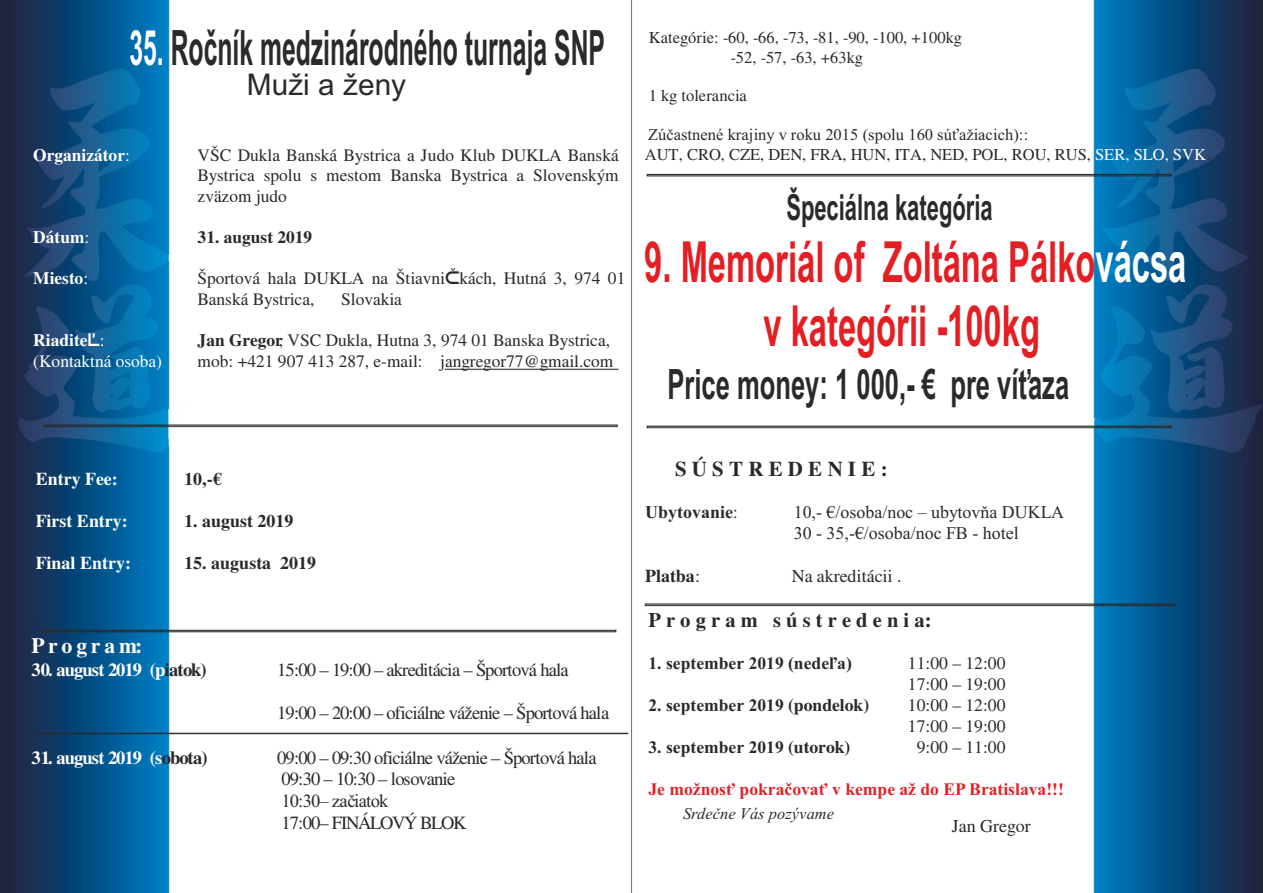
<style>
.page{position:relative;width:1263px;height:893px;background:#fff}
.page>*{position:absolute;margin:0;border:0;box-sizing:border-box;transform-origin:0 0}
.t1{font:56.7px/63.4px "Arial";color:#e31f24;scale:.58 1}
.t2{font:48.75px "Arial";color:#2b2929;scale:.51 1}
.t3{font:700 41.85px "Arial";color:#2b2929;scale:.61 1}
.t4{font:36px "Arial";color:#2b2929;scale:.61 1}
.t5{font:29.85px "Arial";color:#2b2929}
.t6{font:700 21.75px "Times New Roman";letter-spacing:.175em;color:#fff}
.t7{font:700 20.85px "Times New Roman";letter-spacing:.25em;color:#2b2929}
.t8{font:700 20.55px "Times New Roman";letter-spacing:.25em;color:#2b2929}
.t9{font:18.6px/21.9px "Times New Roman";letter-spacing:-.05em;color:#2b2929}
.t10{font:700 18.6px "Times New Roman";letter-spacing:-.05em;color:#fff}
.t11{font:18px/21.1px "Times New Roman";color:#2b2929}
.t12{font:700 18px "Times New Roman";color:#2b2929}
.t13{font:700 18px "Times New Roman";color:#fff}
.t14{font:17.85px "Times New Roman";color:#2b2929}
.t15{font:700 17.55px "Times New Roman";color:#2b2929}
.t16{font:17.55px/20.7px "Times New Roman";color:#2b2929}
.t17{font:700 17.55px "Times New Roman";color:#e32129}
.t18{font:17.4px/20.5px "Times New Roman";color:#2b2929;text-align:justify}
.t19{font:700 17.4px "Times New Roman";color:#fff}
.t20{font:17.4px "Times New Roman";color:#fff}
.t21{font:700 17.4px "Times New Roman";color:#2b2929}
.t22{font:16.5px/19.4px "Times New Roman";color:#2b2929}
.t23{font:italic 16.35px "Times New Roman";color:#2b2929}
.s1{color:#fff}
.s2{font-weight:400}
.s3{font-family:"Good Times Rg"}
.s4{font-family:"Good Times Rg";font-weight:400}
.s5{font-weight:700}
.s6{color:#2b2929}
</style>
<div class="page">
<img style="left:0;top:0;width:1263px;height:893px">
<h2 class="t2" style="left:129px;top:29px;width:934px"><span class="s1">35.</span> Ročník medzinárodného turnaja SNP</h2>
<h3 class="t5" style="left:247px;top:73px;width:161px">Muži a ženy</h3>
<p class="t19" style="left:33px;top:149px;width:98px">Organizátor<span class="s2">:</span></p>
<p class="t18" style="left:197px;top:146px;width:423px">VŠC Dukla Banská Bystrica a Judo Klub DUKLA Banská Bystrica spolu s mestom Banska Bystrica a Slovenským zväzom judo</p>
<p class="t19" style="left:33px;top:231px;width:58px">Dátum<span class="s2">:</span></p>
<p class="t21" style="left:198px;top:231px;width:116px">31. august 2019</p>
<p class="t19" style="left:33px;top:273px;width:57px">Miesto<span class="s2">:</span></p>
<p class="t18" style="left:197px;top:270px;width:429px">Športová hala DUKLA na Štiavni<span class="s3">č</span>kách, Hutná 3, 974 01<br>Banská Bystrica,</p>
<p class="t18" style="left:341px;top:291px;width:62px">Slovakia</p>
<p class="t19" style="left:33px;top:335px;width:73px">Riadite<span class="s4">ľ</span><span class="s2">:</span></p>
<p class="t18" style="left:198px;top:332px;width:414px"><span class="s5">Jan Gregor</span>, VSC Dukla, Hutna 3, 974 01 Banska Bystrica,</p>
<p class="t20" style="left:33px;top:355px;width:130px">(Kontaktná osoba)</p>
<p class="t18" style="left:198px;top:352px;width:417px">mob: +421 907 413 287, e-mail: jangregor77@gmail.com</p>
<p class="t13" style="left:36px;top:472px;width:83px">Entry Fee:</p>
<p class="t12" style="left:184px;top:472px;width:39px">10,-€</p>
<p class="t13" style="left:36px;top:515px;width:93px">First Entry:</p>
<p class="t12" style="left:184px;top:515px;width:111px">1. august 2019</p>
<p class="t13" style="left:36px;top:557px;width:97px">Final Entry:</p>
<p class="t12" style="left:184px;top:557px;width:133px">15. augusta 2019</p>
<p class="t6" style="left:32px;top:638px;width:112px">Program:</p>
<p class="t10" style="left:32px;top:663px;width:177px">30. august 2019 (p<span class="s6">iatok)</span></p>
<p class="t9" style="left:277px;top:660px;width:293px">15:00 – 19:00 – akreditácia – Športová hala</p>
<p class="t9" style="left:277px;top:704px;width:333px">19:00 – 20:00 – oficiálne váženie – Športová hala</p>
<p class="t10" style="left:32px;top:751px;width:178px">31. august 2019 (s<span class="s6">obota)</span></p>
<p class="t9" style="left:277px;top:748px;width:321px">09:00 – 09:30 oficiálne váženie – Športová hala<br>09:30 – 10:30 – losovanie<br>10:30– začiatok<br>17:00– FINÁLOVÝ BLOK</p>
<p class="t22" style="left:731px;top:30px;width:233px;text-indent:-82px">Kategórie: -60, -66, -73, -81, -90, -100, +100kg -52, -57, -63, +63kg</p>
<p class="t22" style="left:649px;top:88px;width:143px">1 kg tolerancia <span class="s1">UKR,</span></p>
<p class="t22" style="left:645px;top:127px;width:567px">Zúčastnené krajiny v roku 2015 (spolu 160 súťažiacich)::<br>AUT, CRO, CZE, DEN, FRA, HUN, ITA, NED, POL, ROU, RUS, <span class="s1">SER, SLO, SVK</span>.</p>
<h3 class="t4" style="left:786px;top:194px;width:340px">Špeciálna kategória</h3>
<h1 class="t1" style="left:644px;top:236px;width:381px">9. Memori l of</h1>
<h1 class="t1" style="left:763px;top:236px;width:731px;text-indent:34px">á Zoltána Pálko<span class="s1">vácsa </span>v kategórii -100kg</h1>
<h3 class="t3" style="left:667px;top:369px;width:660px">Price money: 1 000,- € pre víťaza</h3>
<p class="t7" style="left:675px;top:462px;width:214px">SÚSTREDENIE:</p>
<p class="t12" style="left:645px;top:506px;width:94px">Ubytovanie<span class="s2">:</span></p>
<p class="t11" style="left:794px;top:503px;width:272px">10,- €/osoba/noc – ubytovňa DUKLA<br>30 - 35,-€/osoba/noc FB - hotel</p>
<p class="t12" style="left:645px;top:569px;width:56px">Platba<span class="s2">:</span></p>
<p class="t11" style="left:792px;top:567px;width:111px">Na akreditácii .</p>
<p class="t8" style="left:648px;top:613px;width:284px">Program sústredenia:</p>
<p class="t15" style="left:648px;top:658px;width:205px">1. september 2019 (nedeľa)</p>
<p class="t16" style="left:908px;top:655px;width:99px">11:00 – 12:00<br>17:00 – 19:00</p>
<p class="t15" style="left:648px;top:699px;width:222px">2. september 2019 (pondelok)</p>
<p class="t16" style="left:908px;top:697px;width:99px">10:00 – 12:00<br>17:00 – 19:00</p>
<p class="t15" style="left:648px;top:741px;width:203px">3. september 2019 (utorok)</p>
<p class="t16" style="left:917px;top:738px;width:90px">9:00 – 11:00</p>
<p class="t17" style="left:648px;top:783px;width:417px">Je možnosť pokračovať v kempe až do EP Bratislava!!!</p>
<p class="t23" style="left:683px;top:807px;width:152px">Srdečne Vás pozývame</p>
<p class="t14" style="left:952px;top:820px;width:81px">Jan Gregor</p>
</div>
